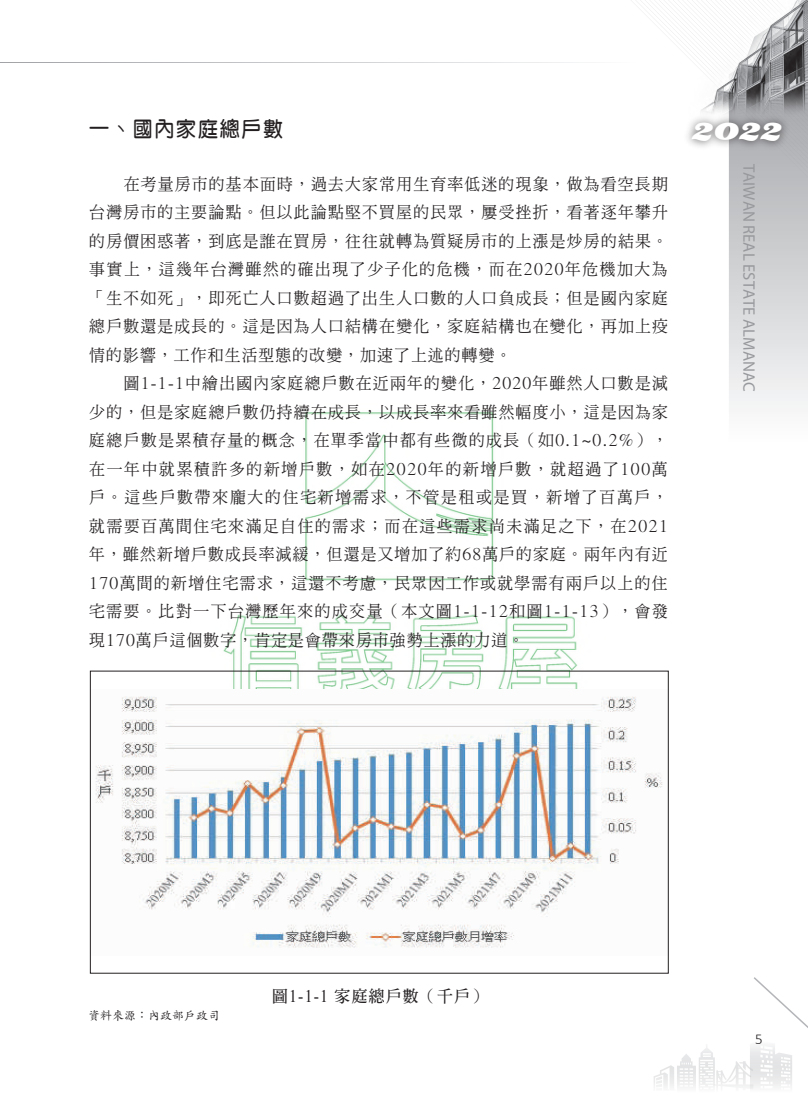
<style>
.page{position:relative;width:808px;height:1106px;background:#fff}
.page>*{position:absolute;margin:0;border:0;box-sizing:border-box;transform-origin:0 0}
.t1{font:42px "Creampuff";color:#fff}
.t2{font:21px "DF Yuan Bd HKP BF";letter-spacing:.09em;color:#231f20;scale:.95 1}
.t3{font:16.65px "Myriad Pro";color:#97999c}
.t4{font:16.5px "DF Ming Md HKP BF";letter-spacing:.09em;color:#231f20;scale:.95 1}
.t5{font:16.5px "DF Ming Md HKP BF";letter-spacing:.11em;color:#231f20;scale:.95 1}
.t6{font:16.5px "DF Ming Md HKP BF";letter-spacing:.115em;color:#231f20;scale:.95 1}
.t7{font:16.5px "DF Ming Md HKP BF";letter-spacing:.12em;color:#231f20;scale:.95 1}
.t8{font:16.5px "DF Ming Bd HKP BF";letter-spacing:.09em;color:#231f20;scale:.95 1}
.t9{font:300 15px "Calibri";color:#231f20}
.t10{font:12px "DF Kai Shu Md HKP BF";color:#231f20}
.s1{font-family:"DF Ming Md HKP BF"}
</style>
<div class="page">
<img style="left:223px;top:412px;width:355px;height:277px">
<svg style="left:654px;top:977px;width:154px;height:112px"></svg>
<svg style="left:642px;top:0;width:166px;height:408px"></svg>
<img style="left:95px;top:696px;width:568px;height:252px">
<div style="left:90px;top:670px;width:579px;height:303px;border:1px solid #231f20"></div>
<p class="t2" style="left:89px;top:118px;width:206px">一、國內家庭總戶數</p>
<p class="t4" style="left:124px;top:175px;width:574px">在考量房市的基本面時，過去大家常用生育率低迷的現象，做為看空長期</p>
<p class="t4" style="left:89px;top:204px;width:610px">台灣房市的主要論點。但以此論點堅不買屋的民眾，屢受挫折，看著逐年攀升</p>
<p class="t4" style="left:89px;top:232px;width:610px">的房價困惑著，到底是誰在買房，往往就轉為質疑房市的上漲是炒房的結果。</p>
<p class="t5" style="left:89px;top:261px;width:610px">事實上，這幾年台灣雖然的確出現了少子化的危機，而在2020年危機加大為</p>
<p class="t4" style="left:89px;top:289px;width:610px">「生不如死」，即死亡人口數超過了出生人口數的人口負成長；但是國內家庭</p>
<p class="t4" style="left:89px;top:318px;width:610px">總戶數還是成長的。這是因為人口結構在變化，家庭結構也在變化，再加上疫</p>
<p class="t4" style="left:89px;top:346px;width:446px">情的影響，工作和生活型態的改變，加速了上述的轉變。</p>
<p class="t4" style="left:124px;top:375px;width:574px">圖1-1-1中繪出國內家庭總戶數在近兩年的變化，2020年雖然人口數是減</p>
<p class="t4" style="left:89px;top:403px;width:610px">少的，但是家庭總戶數仍持續在成長，以成長率來看雖然幅度小，這是因為家</p>
<p class="t4" style="left:89px;top:432px;width:610px">庭總戶數是累積存量的概念，在單季當中都有些微的成長（如0.1~0.2%），</p>
<p class="t6" style="left:89px;top:460px;width:610px">在一年中就累積許多的新增戶數，如在2020年的新增戶數，就超過了100萬</p>
<p class="t7" style="left:89px;top:489px;width:610px">戶。這些戶數帶來龐大的住宅新增需求，不管是租或是買，新增了百萬戶，</p>
<p class="t5" style="left:89px;top:517px;width:610px">就需要百萬間住宅來滿足自住的需求；而在這些需求尚未滿足之下，在2021</p>
<p class="t4" style="left:89px;top:546px;width:610px">年，雖然新增戶數成長率減緩，但還是又增加了約68萬戶的家庭。兩年內有近</p>
<p class="t4" style="left:89px;top:574px;width:610px">170萬間的新增住宅需求，這還不考慮，民眾因工作或就學需有兩戶以上的住</p>
<p class="t4" style="left:89px;top:603px;width:610px">宅需要。比對一下台灣歷年來的成交量（本文圖1-1-12和圖1-1-13），會發</p>
<p class="t4" style="left:89px;top:631px;width:459px">現170萬戶這個數字，肯定是會帶來房市強勢上漲的力道。</p>
<h1 class="t1" style="left:690px;top:105px;width:94px">2022</h1>
<p class="t3" style="left:759px;top:164px;width:229px;rotate:90deg">TAIWAN REAL ESTATE ALMANAC</p>
<p class="t10" style="left:88px;top:1009px;width:134px">資料來源：內政部戶政司</p>
<p class="t8" style="left:272px;top:987px;width:228px">圖1-1-1 家庭總戶數<span class="s1">（</span>千戶<span class="s1">）</span></p>
<p class="t9" style="left:755px;top:1030px;width:9px">5</p>
</div>
